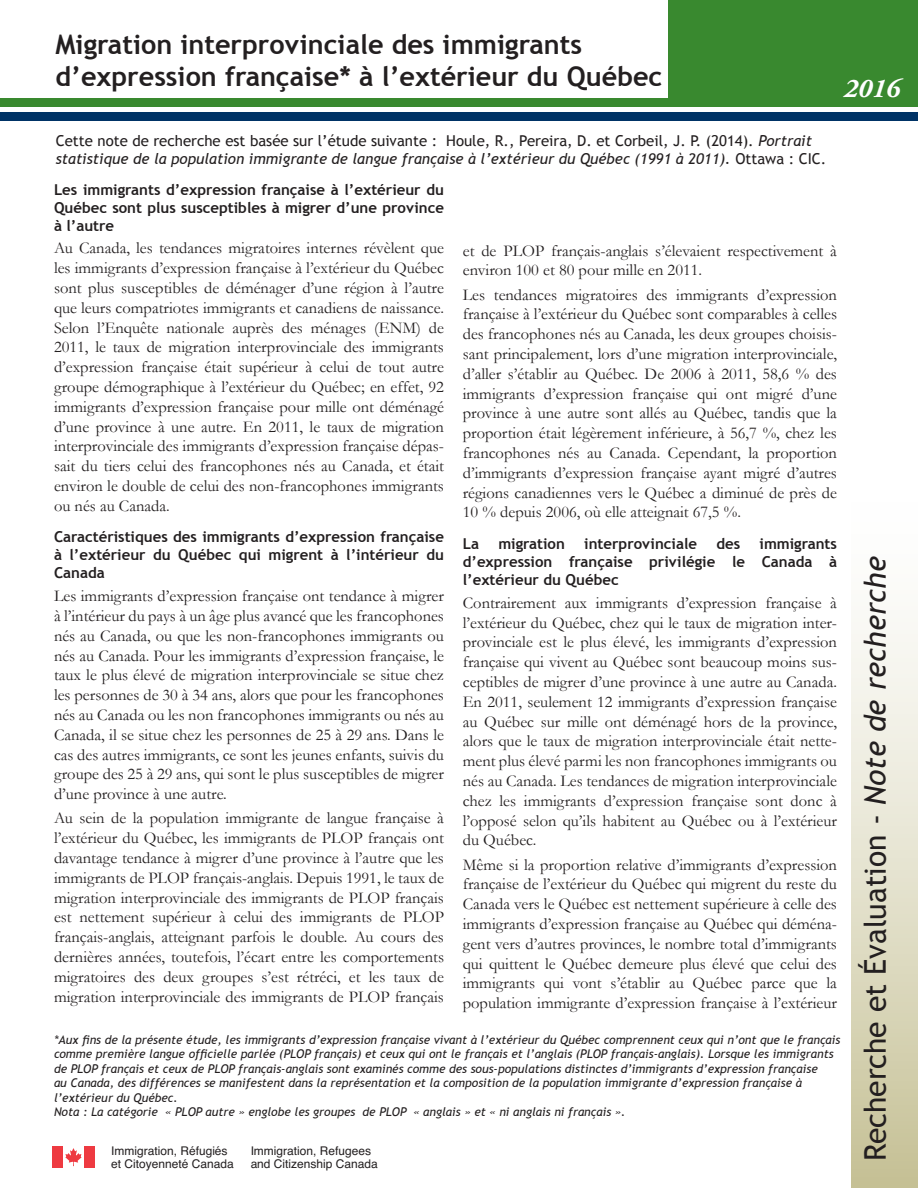
<style>
.page{position:relative;width:918px;height:1188px;background:#fff}
.page>*{position:absolute;margin:0;border:0;box-sizing:border-box;transform-origin:0 0}
.t1{font:30px "Trebuchet MS";color:#231f20}
.t2{font:700 27px/31.5px "Trebuchet MS";color:#231f20}
.t3{font:italic 700 27px "Adobe Garamond Pro";color:#fff}
.Body_Text{font:16.5px/19.8px "Garamond";color:#231f20;text-align:justify}
.Heading_1{font:700 15px/18px "Trebuchet MS";color:#231f20;text-align:justify}
.Source{font:15px/18px "Trebuchet MS";color:#231f20}
.Definition{font:italic 12px/14.4px "Trebuchet MS";color:#231f20}
.t4{font:12px "Helvetica";color:#231f20}
.s1{font-style:italic}
</style>
<div class="page">
<div style="left:668px;top:0;width:250px;height:106px;background:#39892f"></div>
<div style="left:0;top:112px;width:918px;height:9px;background:#036"></div>
<div style="left:0;top:98px;width:918px;height:8px;background:#39892f"></div>
<svg style="left:852px;top:618px;width:66px;height:570px;background:#e1dec8"></svg>
<div style="left:52px;top:1146px;width:11px;height:22px;background:#ee3a41"></div>
<svg style="left:65px;top:1148px;width:17px;height:18px"></svg>
<div style="left:84px;top:1146px;width:11px;height:22px;background:#ee3a41"></div>
<p class="t2" style="left:56px;top:29px;width:608px">Migration interprovinciale des immigrants d’expression française* à l’extérieur du Québec</p>
<p class="Source" style="left:56px;top:132px;width:772px">Cette note de recherche est basée sur l’étude suivante : Houle, R., Pereira, D. et Corbeil, J. P. (2014). <span class="s1">Portrait statistique de la population immigrante de langue française à l’extérieur du Québec (1991 à 2011).</span> Ottawa : CIC.</p>
<h2 class="t3" style="left:844px;top:72px;width:58px">2016</h2>
<p class="Heading_1" style="left:54px;top:180px;width:392px">Les immigrants d’expression française à l’extérieur du Québec sont plus susceptibles à migrer d’une province à l’autre</p>
<p class="Body_Text" style="left:54px;top:238px;width:392px">Au Canada, les tendances migratoires internes révèlent que les immigrants d’expression française à l’extérieur du Québec sont plus susceptibles de déménager d’une région à l’autre que leurs compatriotes immigrants et canadiens de naissance.<br>Selon l’Enquête nationale auprès des ménages (ENM) de 2011, le taux de migration interprovinciale des immigrants d’expression française était supérieur à celui de tout autre groupe démographique à l’extérieur du Québec; en effet, 92 immigrants d’expression française pour mille ont déménagé d’une province à une autre. En 2011, le taux de migration interprovinciale des immigrants d’expression française dépas&shy;sait du tiers celui des francophones nés au Canada, et était environ le double de celui des non-francophones immigrants ou nés au Canada.</p>
<p class="Heading_1" style="left:54px;top:528px;width:392px">Caractéristiques des immigrants d’expression française à l’extérieur du Québec qui migrent à l’intérieur du Canada</p>
<p class="Body_Text" style="left:54px;top:586px;width:392px">Les immigrants d’expression française ont tendance à migrer à l’intérieur du pays à un âge plus avancé que les francophones nés au Canada, ou que les non-francophones immigrants ou nés au Canada. Pour les immigrants d’expression française, le taux le plus élevé de migration interprovinciale se situe chez les personnes de 30 à 34 ans, alors que pour les francophones nés au Canada ou les non francophones immigrants ou nés au Canada, il se situe chez les personnes de 25 à 29 ans. Dans le cas des autres immigrants, ce sont les jeunes enfants, suivis du groupe des 25 à 29 ans, qui sont le plus susceptibles de migrer d’une province à une autre.</p>
<p class="Body_Text" style="left:54px;top:808px;width:392px">Au sein de la population immigrante de langue française à l’extérieur du Québec, les immigrants de PLOP français ont davantage tendance à migrer d’une province à l’autre que les immigrants de PLOP français-anglais. Depuis 1991, le taux de migration interprovinciale des immigrants de PLOP français est nettement supérieur à celui des immigrants de PLOP français-anglais, atteignant parfois le double. Au cours des dernières années, toutefois, l’écart entre les comportements migratoires des deux groupes s’est rétréci, et les taux de migration interprovinciale des immigrants de PLOP français</p>
<p class="Body_Text" style="left:463px;top:240px;width:376px">et de PLOP français-anglais s’élevaient respectivement à environ 100 et 80 pour mille en 2011.</p>
<p class="Body_Text" style="left:463px;top:284px;width:376px">Les tendances migratoires des immigrants d’expression française à l’extérieur du Québec sont comparables à celles des francophones nés au Canada, les deux groupes choisis&shy;sant principalement, lors d’une migration interprovinciale, d’aller s’établir au Québec. De 2006 à 2011, 58,6 % des immigrants d’expression française qui ont migré d’une province à une autre sont allés au Québec, tandis que la proportion était légèrement inférieure, à 56,7 %, chez les francophones nés au Canada. Cependant, la proportion d’immigrants d’expression française ayant migré d’autres régions canadiennes vers le Québec a diminué de près de 10 % depuis 2006, où elle atteignait 67,5 %.</p>
<p class="Heading_1" style="left:463px;top:535px;width:18px">La</p>
<p class="Heading_1" style="left:498px;top:535px;width:68px">migration</p>
<p class="Heading_1" style="left:584px;top:535px;width:114px">interprovinciale</p>
<p class="Heading_1" style="left:716px;top:535px;width:25px">des</p>
<p class="Heading_1" style="left:463px;top:535px;width:376px;text-indent:297px">immigrants d’expression française privilégie le Canada à l’extérieur du Québec</p>
<p class="Body_Text" style="left:463px;top:592px;width:376px">Contrairement aux immigrants d’expression française à l’extérieur du Québec, chez qui le taux de migration inter&shy;provinciale est le plus élevé, les immigrants d’expression française qui vivent au Québec sont beaucoup moins sus&shy;ceptibles de migrer d’une province à une autre au Canada.<br>En 2011, seulement 12 immigrants d’expression française au Québec sur mille ont déménagé hors de la province, alors que le taux de migration interprovinciale était nette&shy;ment plus élevé parmi les non francophones immigrants ou nés au Canada. Les tendances de migration interprovinciale chez les immigrants d’expression française sont donc à l’opposé selon qu’ils habitent au Québec ou à l’extérieur du Québec.</p>
<p class="Body_Text" style="left:463px;top:854px;width:376px">Même si la proportion relative d’immigrants d’expression française de l’extérieur du Québec qui migrent du reste du Canada vers le Québec est nettement supérieure à celle des immigrants d’expression française au Québec qui déména&shy;gent vers d’autres provinces, le nombre total d’immigrants qui quittent le Québec demeure plus élevé que celui des immigrants qui vont s’établir au Québec parce que la population immigrante d’expression française à l’extérieur</p>
<p class="Definition" style="left:54px;top:1033px;width:788px">*Aux fins de la présente étude, les immigrants d’expression française vivant à l’extérieur du Québec comprennent ceux qui n’ont que le français comme première langue officielle parlée (PLOP français) et ceux qui ont le français et l’anglais (PLOP français-anglais). Lorsque les immigrants de PLOP français et ceux de PLOP français-anglais sont examinés comme des sous-populations distinctes d’immigrants d’expression française<br>au Canada, des différences se manifestent dans la représentation et la composition de la population immigrante d’expression française à l’extérieur du Québec.<br>Nota : La catégorie « PLOP autre » englobe les groupes de PLOP « anglais » et « ni anglais ni français ».</p>
<p class="t4" style="left:111px;top:1142px;width:118px">Immigration, Réfugiés</p>
<p class="t4" style="left:111px;top:1154px;width:124px">et Citoyenneté Canada</p>
<p class="t4" style="left:251px;top:1142px;width:122px">Immigration, Refugees</p>
<p class="t4" style="left:251px;top:1154px;width:129px">and Citizenship Canada</p>
<h1 class="t1" style="left:858px;top:1161px;width:606px;rotate:-90deg">Recherche et Évaluation - <span class="s1">Note de recherche</span></h1>
</div>
